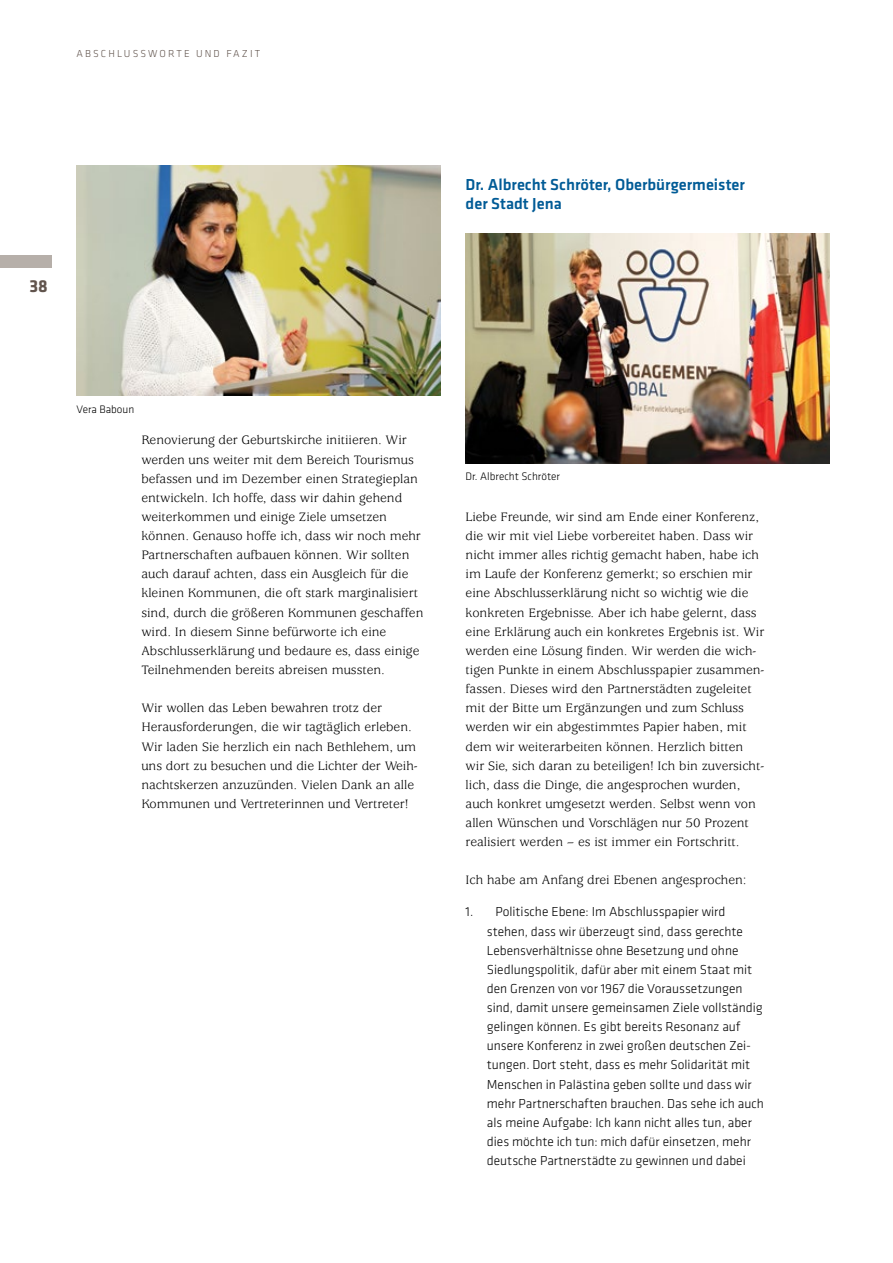
<style>
.page{position:relative;width:893px;height:1263px;background:#fff}
.page>*{position:absolute;margin:0;border:0;box-sizing:border-box;transform-origin:0 0}
.t1{font:700 18px "Klavika Basic";color:#61544d}
.t2{font:500 16.5px/19.2px "Klavika Basic";color:#005b96}
.t3{font:13.5px/19.2px "Usherwood Std";color:#000}
.OL{font:300 13.5px/19.2px "Klavika Basic";color:#000}
.t4{font:300 11.25px "Klavika Basic";color:#000}
.t5{font:300 10.5px "Klavika Basic";letter-spacing:.2em;color:#61544d}
</style>
<div class="page">
<div style="left:0;top:255px;width:51px;height:13px;background:#b6afa9"></div>
<img style="left:77px;top:166px;width:363px;height:229px">
<img style="left:466px;top:234px;width:363px;height:229px">
<p class="t5" style="left:77px;top:47px;width:185px">ABSCHLUSSWORTE UND FAZIT</p>
<h1 class="t1" style="left:29px;top:273px;width:20px">38</h1>
<h2 class="t2" style="left:466px;top:174px;width:281px">Dr. Albrecht Schröter, Oberbürgermeister der Stadt Jena</h2>
<p class="t4" style="left:77px;top:402px;width:59px">Vera Baboun</p>
<p class="t3" style="left:141px;top:431px;width:284px">Renovierung der Geburtskirche initiieren. Wir werden uns weiter mit dem Bereich Tourismus befassen und im Dezember einen Strategieplan entwickeln. Ich hoffe, dass wir dahin gehend weiterkommen und einige Ziele umsetzen können. Genauso hoffe ich, dass wir noch mehr Partnerschaften aufbauen können. Wir sollten auch darauf achten, dass ein Ausgleich für die kleinen Kommunen, die oft stark marginalisiert sind, durch die größeren Kommunen geschaffen wird. In diesem Sinne befürworte ich eine Abschlusserklärung und bedaure es, dass einige Teilnehmenden bereits abreisen mussten.</p>
<p class="t3" style="left:141px;top:699px;width:278px">Wir wollen das Leben bewahren trotz der Herausforderungen, die wir tagtäglich erleben.<br>Wir laden Sie herzlich ein nach Bethlehem, um uns dort zu besuchen und die Lichter der Weih&shy;nachtskerzen anzuzünden. Vielen Dank an alle Kommunen und Vertreterinnen und Vertreter!</p>
<p class="t4" style="left:466px;top:470px;width:96px">Dr. Albrecht Schröter</p>
<p class="t3" style="left:466px;top:508px;width:300px">Liebe Freunde, wir sind am Ende einer Konferenz, die wir mit viel Liebe vorbereitet haben. Dass wir nicht immer alles richtig gemacht haben, habe ich im Laufe der Konferenz gemerkt; so erschien mir eine Abschlusserklärung nicht so wichtig wie die konkreten Ergebnisse. Aber ich habe gelernt, dass eine Erklärung auch ein konkretes Ergebnis ist. Wir werden eine Lösung finden. Wir werden die wich&shy;tigen Punkte in einem Abschlusspapier zusammen&shy;fassen. Dieses wird den Partnerstädten zugeleitet mit der Bitte um Ergänzungen und zum Schluss werden wir ein abgestimmtes Papier haben, mit dem wir weiterarbeiten können. Herzlich bitten wir Sie, sich daran zu beteiligen! Ich bin zuversicht&shy;lich, dass die Dinge, die angesprochen wurden, auch konkret umgesetzt werden. Selbst wenn von allen Wünschen und Vorschlägen nur 50 Prozent realisiert werden – es ist immer ein Fortschritt.</p>
<p class="t3" style="left:466px;top:871px;width:283px">Ich habe am Anfang drei Ebenen angesprochen:</p>
<p class="OL" style="left:487px;top:902px;width:279px;text-indent:-21px">1. Politische Ebene: Im Abschlusspapier wird stehen, dass wir überzeugt sind, dass gerechte Lebensverhältnisse ohne Besetzung und ohne Siedlungspolitik, dafür aber mit einem Staat mit den Grenzen von vor 1967 die Voraussetzungen sind, damit unsere gemeinsamen Ziele vollständig gelingen können. Es gibt bereits Resonanz auf unsere Konferenz in zwei großen deutschen Zei&shy;tungen. Dort steht, dass es mehr Solidarität mit Menschen in Palästina geben sollte und dass wir mehr Partnerschaften brauchen. Das sehe ich auch als meine Aufgabe: Ich kann nicht alles tun, aber dies möchte ich tun: mich dafür einsetzen, mehr deutsche Partnerstädte zu gewinnen und dabei</p>
</div>
